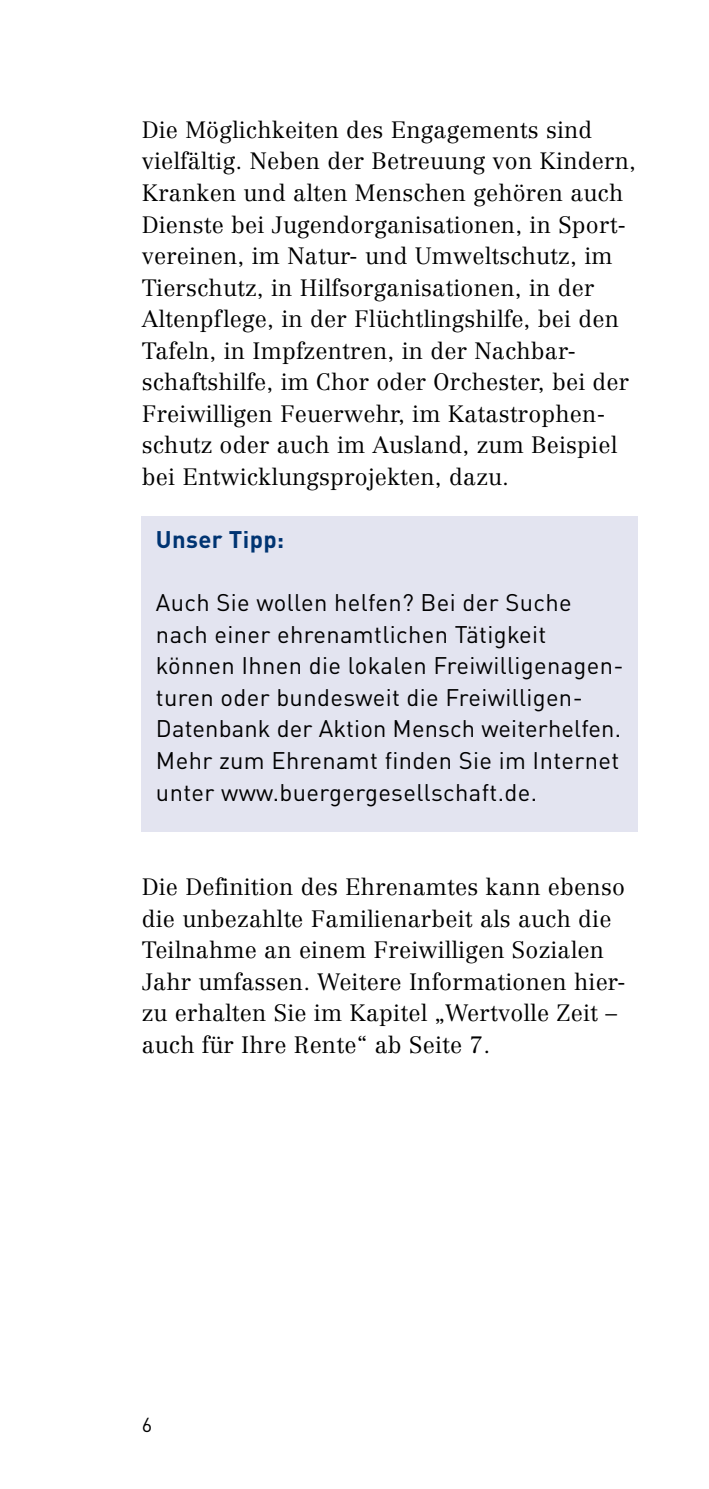
<style>
.page{position:relative;width:709px;height:1489px;background:#fff}
.page>*{position:absolute;margin:0;border:0;box-sizing:border-box;transform-origin:0 0}
.t1{font:23.75px/31.5px "DIN Pro";letter-spacing:.015em;color:#000}
.t2{font:700 23.75px "DIN Pro";letter-spacing:.015em;color:#003472}
.t3{font:300 23.25px/31.5px "Centennial LT Pro";letter-spacing:.01em;color:#000}
.t4{font:20px "DIN Pro";color:#000}
</style>
<div class="page">
<div style="left:142px;top:516px;width:496px;height:63px;background:#e3e4f0"></div>
<div style="left:142px;top:579px;width:496px;height:221px;background:#e3e4f0"></div>
<div style="left:142px;top:800px;width:496px;height:32px;background:#e3e4f0"></div>
<p class="t3" style="left:142px;top:114px;width:496px">Die Möglichkeiten des Engagements sind vielfältig. Neben der Betreuung von Kindern, Kranken und alten Menschen gehören auch Dienste bei Jugendorganisationen, in Sport&shy;vereinen, im Natur- und Umweltschutz, im Tierschutz, in Hilfsorganisationen, in der Altenpflege, in der Flüchtlingshilfe, bei den Tafeln, in Impfzentren, in der Nachbar&shy;schaftshilfe, im Chor oder Orchester, bei der Freiwilligen Feuerwehr, im Katastrophen&shy;schutz oder auch im Ausland, zum Beispiel bei Entwicklungsprojekten, dazu.</p>
<p class="t2" style="left:156px;top:519px;width:130px">Unser Tipp:</p>
<p class="t1" style="left:156px;top:584px;width:469px">Auch Sie wollen helfen? Bei der Suche nach einer ehrenamtlichen Tätigkeit können Ihnen die lokalen Freiwilligenagen&shy;turen oder bundesweit die Freiwilligen-Datenbank der Aktion Mensch weiterhelfen.<br>Mehr zum Ehrenamt finden Sie im Internet unter www.buergergesellschaft.de.</p>
<p class="t3" style="left:142px;top:871px;width:485px">Die Definition des Ehrenamtes kann ebenso die unbezahlte Familienarbeit als auch die Teilnahme an einem Freiwilligen Sozialen Jahr umfassen. Weitere Informationen hier&shy;zu erhalten Sie im Kapitel „Wertvolle Zeit – auch für Ihre Rente“ ab Seite 7.</p>
<p class="t4" style="left:142px;top:1408px;width:12px">6</p>
</div>
